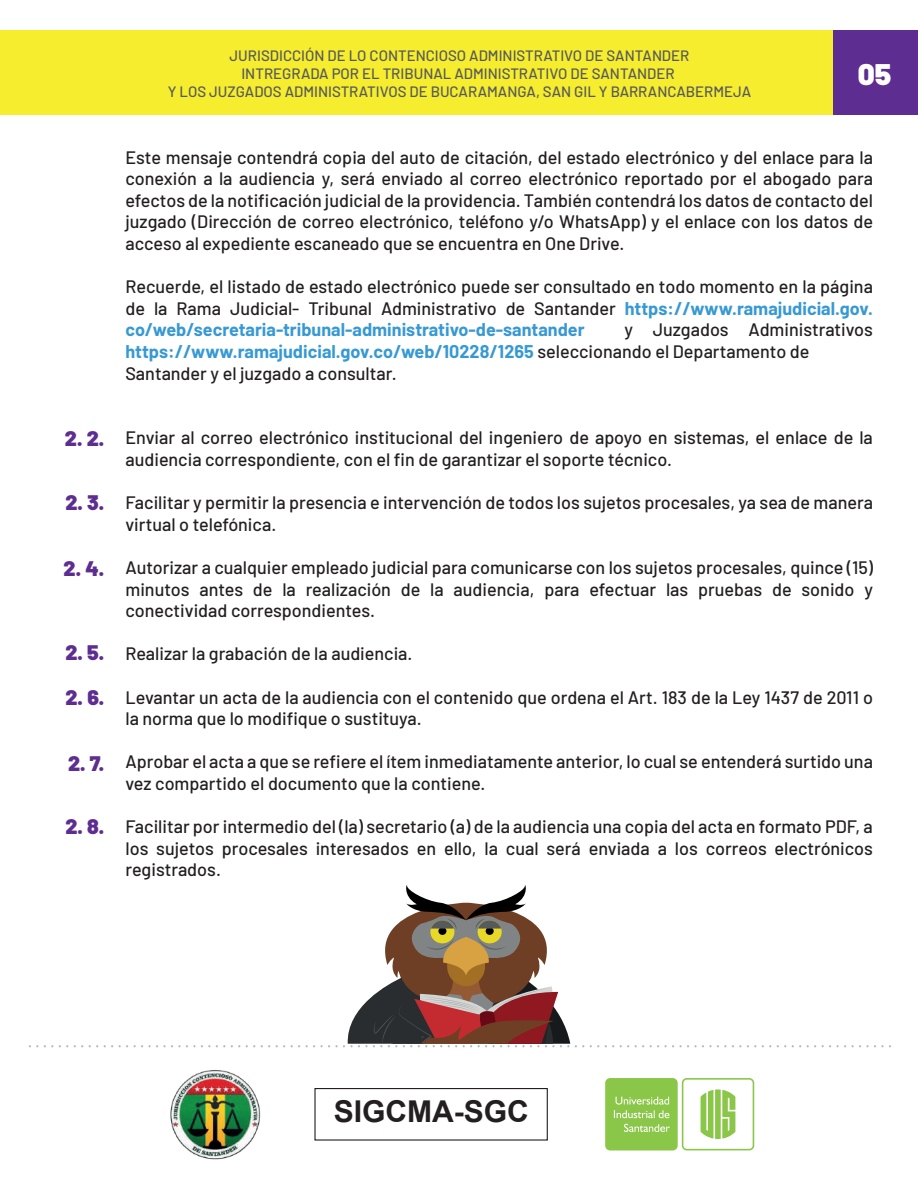
<style>
.page{position:relative;width:918px;height:1188px;background:#fff}
.page>*{position:absolute;margin:0;border:0;box-sizing:border-box;transform-origin:0 0}
.t1{font:700 30px "Arial";color:#231f20}
.t2{font:900 29.7px "Barlow";color:#fff}
.t3{font:900 21px "Barlow";color:#5e2d91}
.t4{font:500 18px/21.6px "Barlow";color:#231f20}
.t5{font:500 15px/18px "Barlow";color:#575a5b;text-align:center}
.s1{font-weight:700;color:#3799d4}
</style>
<div class="page">
<div style="left:0;top:30px;width:918px;height:85px;background:#f6ed2e"></div>
<div style="left:833px;top:30px;width:85px;height:85px;background:#5e2d91"></div>
<svg style="left:134px;top:1045px;width:76px;height:2px"></svg>
<svg style="left:650px;top:1045px;width:91px;height:2px"></svg>
<svg style="left:837px;top:1045px;width:54px;height:2px"></svg>
<img style="left:170px;top:1070px;width:91px;height:90px">
<div style="left:314px;top:1088px;width:234px;height:53px;background:#fff;border:1px solid #231f20"></div>
<svg style="left:605px;top:1078px;width:149px;height:72px"></svg>
<svg style="left:306px;top:885px;width:278px;height:162px"></svg>
<p class="t3" style="left:65px;top:423px;width:41px">2. 2.</p>
<p class="t3" style="left:65px;top:487px;width:41px">2. 3.</p>
<p class="t3" style="left:64px;top:553px;width:42px">2. 4.</p>
<p class="t3" style="left:65px;top:636px;width:41px">2. 5.</p>
<p class="t3" style="left:65px;top:682px;width:40px">2. 6.</p>
<p class="t3" style="left:68px;top:748px;width:38px">2. 7.</p>
<p class="t3" style="left:65px;top:810px;width:41px">2. 8.</p>
<p class="t5" style="left:168px;top:46px;width:585px">JURISDICCIÓN DE LO CONTENCIOSO ADMINISTRATIVO DE SANTANDER<br>INTREGRADA POR EL TRIBUNAL ADMINISTRATIVO DE SANTANDER<br>Y LOS JUZGADOS ADMINISTRATIVOS DE BUCARAMANGA, SAN GIL Y BARRANCABERMEJA</p>
<h2 class="t2" style="left:858px;top:52px;width:35px">05</h2>
<p class="t4" style="left:125px;top:145px;width:749px;text-align:justify">Este mensaje contendrá copia del auto de citación, del estado electrónico y del enlace para la conexión a la audiencia y, será enviado al correo electrónico reportado por el abogado para efectos de la notificación judicial de la providencia. También contendrá los datos de contacto del juzgado (Dirección de correo electrónico, teléfono y/o WhatsApp) y el enlace con los datos de acceso al expediente escaneado que se encuentra en One Drive.</p>
<p class="t4" style="left:125px;top:275px;width:749px;text-align:justify">Recuerde, el listado de estado electrónico puede ser consultado en todo momento en la página de la Rama Judicial- Tribunal Administrativo de Santander <span class="s1">https://www.ramajudicial.gov. co/web/secretaria-tribunal-administrativo-de-santander</span></p>
<p class="t4" style="left:125px;top:318px;width:749px;text-indent:499px">y Juzgados Administrativos <span class="s1">https://www.ramajudicial.gov.co/web/10228/1265</span> seleccionando el Departamento de<br>Santander y el juzgado a consultar.</p>
<p class="t4" style="left:125px;top:426px;width:749px">Enviar al correo electrónico institucional del ingeniero de apoyo en sistemas, el enlace de la audiencia correspondiente, con el fin de garantizar el soporte técnico.</p>
<p class="t4" style="left:125px;top:491px;width:749px">Facilitar y permitir la presencia e intervención de todos los sujetos procesales, ya sea de manera virtual o telefónica.</p>
<p class="t4" style="left:125px;top:555px;width:749px;text-align:justify">Autorizar a cualquier empleado judicial para comunicarse con los sujetos procesales, quince (15) minutos antes de la realización de la audiencia, para efectuar las pruebas de sonido y conectividad correspondientes.</p>
<p class="t4" style="left:125px;top:642px;width:289px">Realizar la grabación de la audiencia.</p>
<p class="t4" style="left:125px;top:685px;width:749px">Levantar un acta de la audiencia con el contenido que ordena el Art. 183 de la Ley 1437 de 2011 o la norma que lo modifique o sustituya.</p>
<p class="t4" style="left:125px;top:750px;width:749px">Aprobar el acta a que se refiere el ítem inmediatamente anterior, lo cual se entenderá surtido una vez compartido el documento que la contiene.</p>
<p class="t4" style="left:125px;top:815px;width:749px;text-align:justify">Facilitar por intermedio del (la) secretario (a) de la audiencia una copia del acta en formato PDF, a los sujetos procesales interesados en ello, la cual será enviada a los correos electrónicos registrados.</p>
<h1 class="t1" style="left:334px;top:1091px;width:197px">SIGCMA-SGC</h1>
</div>
